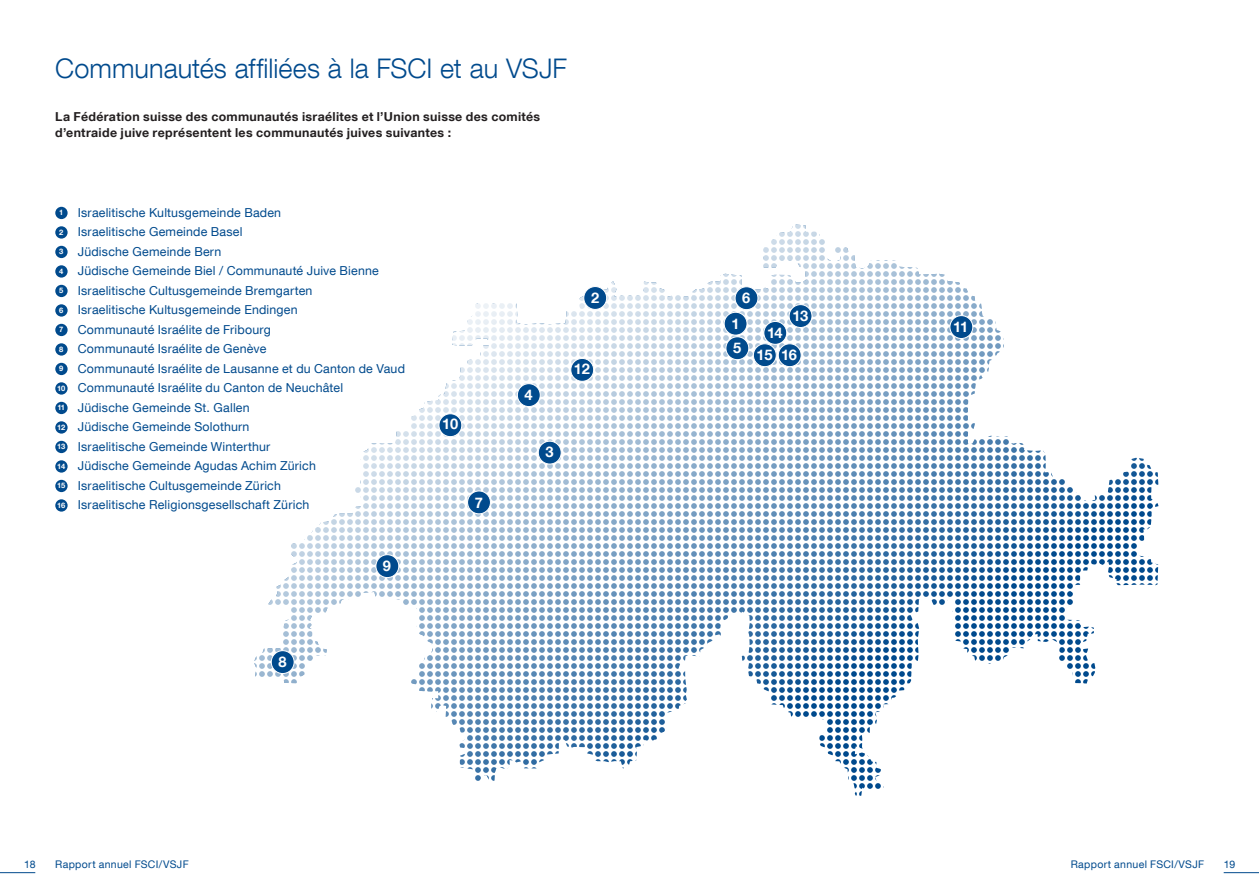
<style>
.page{position:relative;width:1259px;height:893px;background:#fff}
.page>*{position:absolute;margin:0;border:0;box-sizing:border-box;transform-origin:0 0}
.t1{font:300 27px "Helvetica Neue LT Com";color:#004a8d}
.t2{font:700 14.7px/22.4px "Helvetica Neue LT Com";letter-spacing:-.025em;color:#fff}
.t3{font:12.3px/19.5px "Helvetica Neue LT Com";letter-spacing:.015em;color:#004a8d}
.t4{font:700 12.3px/15.8px "Helvetica Neue LT Com";letter-spacing:.025em;color:#231f20}
.t5{font:10.5px "Helvetica Neue LT Com";letter-spacing:.03em;color:#004a8d}
.s1{font-weight:700;font-size:7.5px;color:#fff}
</style>
<div class="page">
<svg style="left:789px;top:224px;width:369px;height:572px"></svg>
<svg style="left:254px;top:232px;width:574px;height:551px"></svg>
<div style="left:584px;top:287px;width:22px;height:22px;background:#004a8d;border-radius:50%"></div>
<div style="left:583px;top:286px;width:24px;height:24px;border:1px solid #fff;border-radius:50%"></div>
<div style="left:467px;top:491px;width:23px;height:23px;background:#004a8d;border-radius:50%"></div>
<div style="left:467px;top:491px;width:24px;height:23px;border:1px solid #fff;border-radius:50%"></div>
<div style="left:538px;top:441px;width:23px;height:23px;background:#004a8d;border-radius:50%"></div>
<div style="left:538px;top:441px;width:23px;height:23px;border:1px solid #fff;border-radius:50%"></div>
<div style="left:726px;top:337px;width:23px;height:23px;background:#004a8d;border-radius:50%"></div>
<div style="left:725px;top:336px;width:24px;height:24px;border:1px solid #fff;border-radius:50%"></div>
<div style="left:439px;top:414px;width:23px;height:23px;background:#004a8d;border-radius:50%"></div>
<div style="left:439px;top:413px;width:23px;height:24px;border:1px solid #fff;border-radius:50%"></div>
<div style="left:571px;top:358px;width:22px;height:23px;background:#004a8d;border-radius:50%"></div>
<div style="left:570px;top:358px;width:24px;height:24px;border:1px solid #fff;border-radius:50%"></div>
<div style="left:764px;top:321px;width:22px;height:23px;background:#004a8d;border-radius:50%"></div>
<div style="left:763px;top:321px;width:24px;height:24px;border:1px solid #fff;border-radius:50%"></div>
<div style="left:778px;top:344px;width:23px;height:23px;background:#004a8d;border-radius:50%"></div>
<div style="left:778px;top:343px;width:23px;height:24px;border:1px solid #fff;border-radius:50%"></div>
<div style="left:724px;top:312px;width:23px;height:23px;background:#004a8d;border-radius:50%"></div>
<div style="left:724px;top:312px;width:23px;height:23px;border:1px solid #fff;border-radius:50%"></div>
<div style="left:271px;top:651px;width:23px;height:22px;background:#004a8d;border-radius:50%"></div>
<div style="left:271px;top:650px;width:23px;height:24px;border:1px solid #fff;border-radius:50%"></div>
<div style="left:517px;top:384px;width:23px;height:23px;background:#004a8d;border-radius:50%"></div>
<div style="left:517px;top:383px;width:23px;height:24px;border:1px solid #fff;border-radius:50%"></div>
<div style="left:376px;top:555px;width:23px;height:23px;background:#004a8d;border-radius:50%"></div>
<div style="left:376px;top:554px;width:23px;height:24px;border:1px solid #fff;border-radius:50%"></div>
<div style="left:735px;top:287px;width:23px;height:23px;background:#004a8d;border-radius:50%"></div>
<div style="left:735px;top:286px;width:23px;height:24px;border:1px solid #fff;border-radius:50%"></div>
<div style="left:950px;top:316px;width:22px;height:22px;background:#004a8d;border-radius:50%"></div>
<div style="left:949px;top:315px;width:24px;height:24px;border:1px solid #fff;border-radius:50%"></div>
<div style="left:789px;top:305px;width:23px;height:22px;background:#004a8d;border-radius:50%"></div>
<div style="left:789px;top:304px;width:23px;height:24px;border:1px solid #fff;border-radius:50%"></div>
<div style="left:753px;top:344px;width:23px;height:23px;background:#004a8d;border-radius:50%"></div>
<div style="left:753px;top:343px;width:23px;height:24px;border:1px solid #fff;border-radius:50%"></div>
<div style="left:55px;top:207px;width:13px;height:12px;background:#004a8d;border-radius:50%"></div>
<svg style="left:55px;top:226px;width:13px;height:13px"></svg>
<div style="left:55px;top:246px;width:13px;height:12px;background:#004a8d;border-radius:50%"></div>
<svg style="left:55px;top:265px;width:13px;height:13px"></svg>
<div style="left:55px;top:285px;width:13px;height:12px;background:#004a8d;border-radius:50%"></div>
<svg style="left:55px;top:304px;width:13px;height:13px"></svg>
<div style="left:55px;top:324px;width:13px;height:12px;background:#004a8d;border-radius:50%"></div>
<svg style="left:55px;top:343px;width:13px;height:13px"></svg>
<div style="left:55px;top:363px;width:13px;height:12px;background:#004a8d;border-radius:50%"></div>
<svg style="left:55px;top:382px;width:13px;height:13px"></svg>
<div style="left:55px;top:402px;width:13px;height:12px;background:#004a8d;border-radius:50%"></div>
<svg style="left:55px;top:421px;width:13px;height:13px"></svg>
<div style="left:55px;top:441px;width:13px;height:12px;background:#004a8d;border-radius:50%"></div>
<svg style="left:55px;top:460px;width:13px;height:13px"></svg>
<div style="left:55px;top:480px;width:13px;height:12px;background:#004a8d;border-radius:50%"></div>
<svg style="left:55px;top:499px;width:13px;height:13px"></svg>
<hr style="left:1223px;top:872px;width:36px;height:1px;background:#004a8d">
<hr style="left:0;top:872px;width:35px;height:1px;background:#004a8d">
<h1 class="t1" style="left:55px;top:51px;width:513px">Communautés affiliées à la FSCI et au VSJF</h1>
<p class="t4" style="left:55px;top:109px;width:486px">La Fédération suisse des communautés israélites et l’Union suisse des comités d’entraide juive représentent les communautés juives suivantes :</p>
<p class="t3" style="left:57px;top:203px;width:349px"><span class="s1">1</span> Israelitische Kultusgemeinde Baden<br><span class="s1">2</span> Israelitische Gemeinde Basel<br><span class="s1">3</span> Jüdische Gemeinde Bern<br><span class="s1">4</span> Jüdische Gemeinde Biel / Communauté Juive Bienne<br><span class="s1">5</span> Israelitische Cultusgemeinde Bremgarten<br><span class="s1">6</span> Israelitische Kultusgemeinde Endingen<br><span class="s1">7</span> Communauté Israélite de Fribourg<br><span class="s1">8</span> Communauté Israélite de Genève<br><span class="s1">9</span> Communauté Israélite de Lausanne et du Canton de Vaud <span class="s1">10</span> Communauté Israélite du Canton de Neuchâtel<br><span class="s1">11</span> Jüdische Gemeinde St. Gallen<br><span class="s1">12</span> Jüdische Gemeinde Solothurn<br><span class="s1">13</span> Israelitische Gemeinde Winterthur<br><span class="s1">14</span> Jüdische Gemeinde Agudas Achim Zürich<br><span class="s1">15</span> Israelitische Cultusgemeinde Zürich<br><span class="s1">16</span> Israelitische Religionsgesellschaft Zürich</p>
<p class="t2" style="left:383px;top:554px;width:10px">9</p>
<p class="t2" style="left:442px;top:412px;width:17px">10</p>
<p class="t2" style="left:475px;top:491px;width:10px">7</p>
<p class="t2" style="left:591px;top:286px;width:10px">2</p>
<p class="t2" style="left:524px;top:383px;width:10px">4</p>
<p class="t2" style="left:545px;top:441px;width:10px">3</p>
<p class="t2" style="left:574px;top:358px;width:17px">12</p>
<p class="t2" style="left:278px;top:650px;width:10px">8</p>
<p class="t2" style="left:742px;top:286px;width:10px">6</p>
<p class="t2" style="left:731px;top:312px;width:10px">1</p>
<p class="t2" style="left:733px;top:337px;width:10px">5</p>
<p class="t2" style="left:792px;top:304px;width:17px">13</p>
<p class="t2" style="left:781px;top:321px;width:17px;text-indent:-14px">14<br>16</p>
<p class="t2" style="left:756px;top:343px;width:17px">15</p>
<p class="t2" style="left:953px;top:315px;width:17px">11</p>
<p class="t5" style="left:24px;top:858px;width:13px">18</p>
<p class="t5" style="left:55px;top:858px;width:135px">Rapport annuel FSCI/VSJF</p>
<p class="t5" style="left:1070px;top:858px;width:135px">Rapport annuel FSCI/VSJF</p>
<p class="t5" style="left:1224px;top:858px;width:13px">19</p>
</div>
